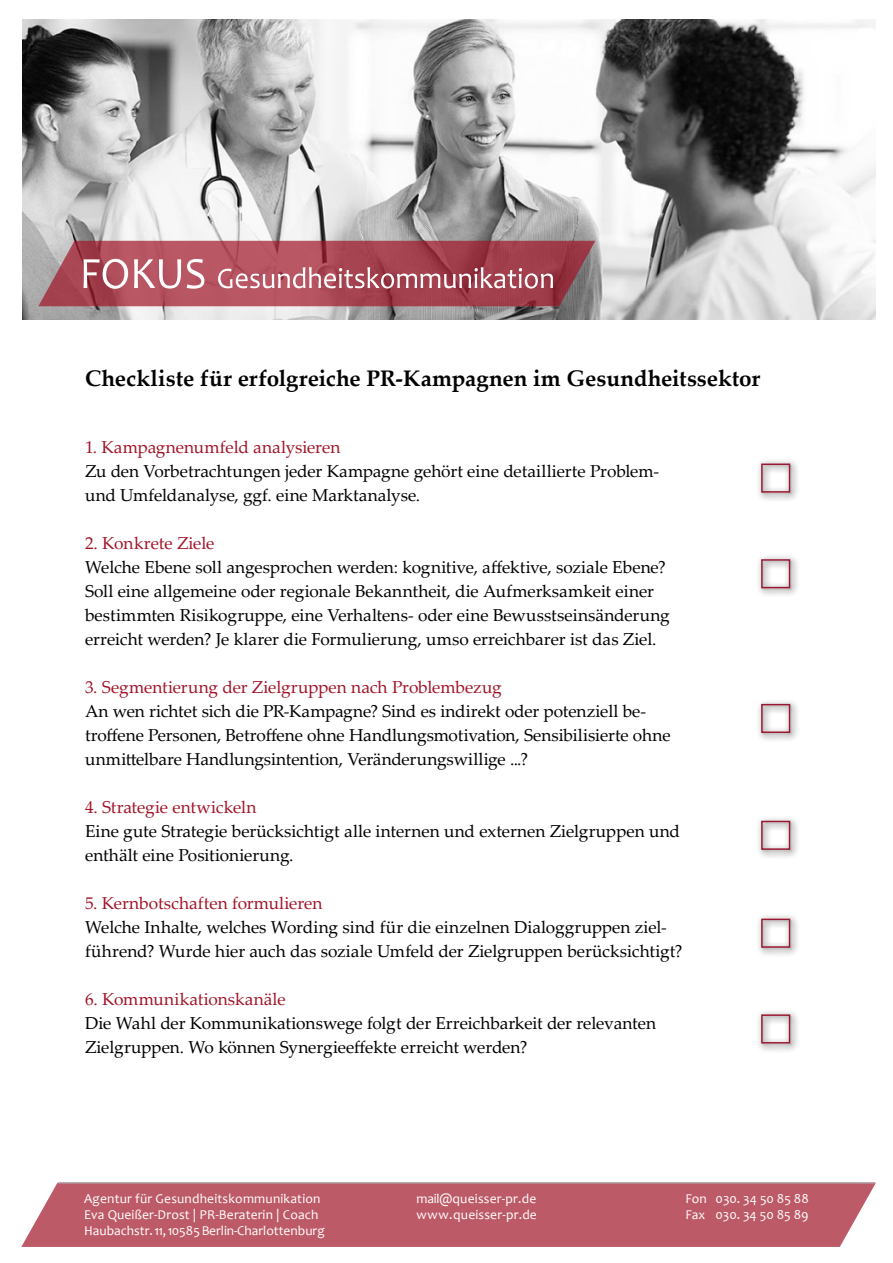
<style>
.page{position:relative;width:893px;height:1263px;background:#fff}
.page>*{position:absolute;margin:0;border:0;box-sizing:border-box;transform-origin:0 0}
.t1{font:700 22.5px "Palatino Linotype";color:#000}
.t2{font:17.25px/24px "Palatino Linotype";letter-spacing:-.005em;color:#000}
.t3{font:17.25px "Palatino Linotype";letter-spacing:-.005em;color:#a11428}
.t4{font:13.5px/16.2px "Candara";letter-spacing:.01em;color:#fff}
</style>
<div class="page">
<svg style="left:21px;top:1183px;width:855px;height:64px;background:#bf616f"></svg>
<hr style="left:58px;top:1182px;width:817px;height:1px;background:#b3b2b2">
<img style="left:22px;top:19px;width:854px;height:300px">
<svg style="left:38px;top:241px;width:557px;height:65px;background:#af5b66"></svg>
<div style="left:755px;top:458px;width:45px;height:45px;background:#000;opacity:.45"></div>
<div style="left:761px;top:463px;width:29px;height:30px;border:2px solid #9b1731"></div>
<div style="left:755px;top:553px;width:45px;height:45px;background:#000;opacity:.45"></div>
<div style="left:761px;top:559px;width:29px;height:29px;border:2px solid #9b1731"></div>
<div style="left:755px;top:698px;width:45px;height:45px;background:#000;opacity:.45"></div>
<div style="left:761px;top:704px;width:29px;height:29px;border:2px solid #9b1731"></div>
<div style="left:755px;top:815px;width:45px;height:45px;background:#000;opacity:.45"></div>
<div style="left:761px;top:821px;width:29px;height:29px;border:2px solid #9b1731"></div>
<div style="left:755px;top:913px;width:45px;height:45px;background:#000;opacity:.45"></div>
<div style="left:761px;top:919px;width:29px;height:29px;border:2px solid #9b1731"></div>
<div style="left:755px;top:1009px;width:45px;height:45px;background:#000;opacity:.45"></div>
<div style="left:761px;top:1014px;width:29px;height:29px;border:2px solid #9b1731"></div>
<p class="t1" style="left:85px;top:363px;width:677px">Checkliste für erfolgreiche PR-Kampagnen im Gesundheitssektor</p>
<p class="t3" style="left:85px;top:434px;width:257px">1. Kampagnenumfeld analysieren</p>
<p class="t2" style="left:85px;top:458px;width:576px">Zu den Vorbetrachtungen jeder Kampagne gehört eine detaillierte Problem&shy;und Umfeldanalyse, ggf. eine Marktanalyse.</p>
<p class="t3" style="left:85px;top:530px;width:131px">2. Konkrete Ziele</p>
<p class="t2" style="left:85px;top:554px;width:582px">Welche Ebene soll angesprochen werden: kognitive, affektive, soziale Ebene?</p>
<p class="t2" style="left:85px;top:578px;width:586px">Soll eine allgemeine oder regionale Bekanntheit, die Aufmerksamkeit einer bestimmten Risikogruppe, eine Verhaltens- oder eine Bewusstseinsänderung erreicht werden? Je klarer die Formulierung, umso erreichbarer ist das Ziel.</p>
<p class="t3" style="left:85px;top:674px;width:418px">3. Segmentierung der Zielgruppen nach Problembezug</p>
<p class="t2" style="left:85px;top:698px;width:587px">An wen richtet sich die PR-Kampagne? Sind es indirekt oder potenziell be&shy;troffene Personen, Betroffene ohne Handlungsmotivation, Sensibilisierte ohne unmittelbare Handlungsintention, Veränderungswillige ...?</p>
<p class="t3" style="left:85px;top:794px;width:173px">4. Strategie entwickeln</p>
<p class="t2" style="left:85px;top:818px;width:596px">Eine gute Strategie berücksichtigt alle internen und externen Zielgruppen und enthält eine Positionierung.</p>
<p class="t3" style="left:85px;top:890px;width:239px">5. Kernbotschaften formulieren</p>
<p class="t2" style="left:85px;top:914px;width:599px">Welche Inhalte, welches Wording sind für die einzelnen Dialoggruppen ziel&shy;führend? Wurde hier auch das soziale Umfeld der Zielgruppen berücksichtigt?</p>
<p class="t3" style="left:85px;top:986px;width:202px">6. Kommunikationskanäle</p>
<p class="t2" style="left:85px;top:1010px;width:573px">Die Wahl der Kommunikationswege folgt der Erreichbarkeit der relevanten<br>Zielgruppen. Wo können Synergieeffekte erreicht werden?</p>
<p class="t4" style="left:417px;top:1190px;width:122px">mail@queisser-pr.de www.queisser-pr.de</p>
<p class="t4" style="left:84px;top:1190px;width:242px">Agentur für Gesundheitskommunikation<br>Eva Queißer-Drost | PR-Beraterin | Coach<br>Haubachstr. 11, 10585 Berlin-Charlottenburg</p>
<p class="t4" style="left:685px;top:1190px;width:125px">Fon 030. 34 50 85 88<br>Fax 030. 34 50 85 89</p>
</div>
